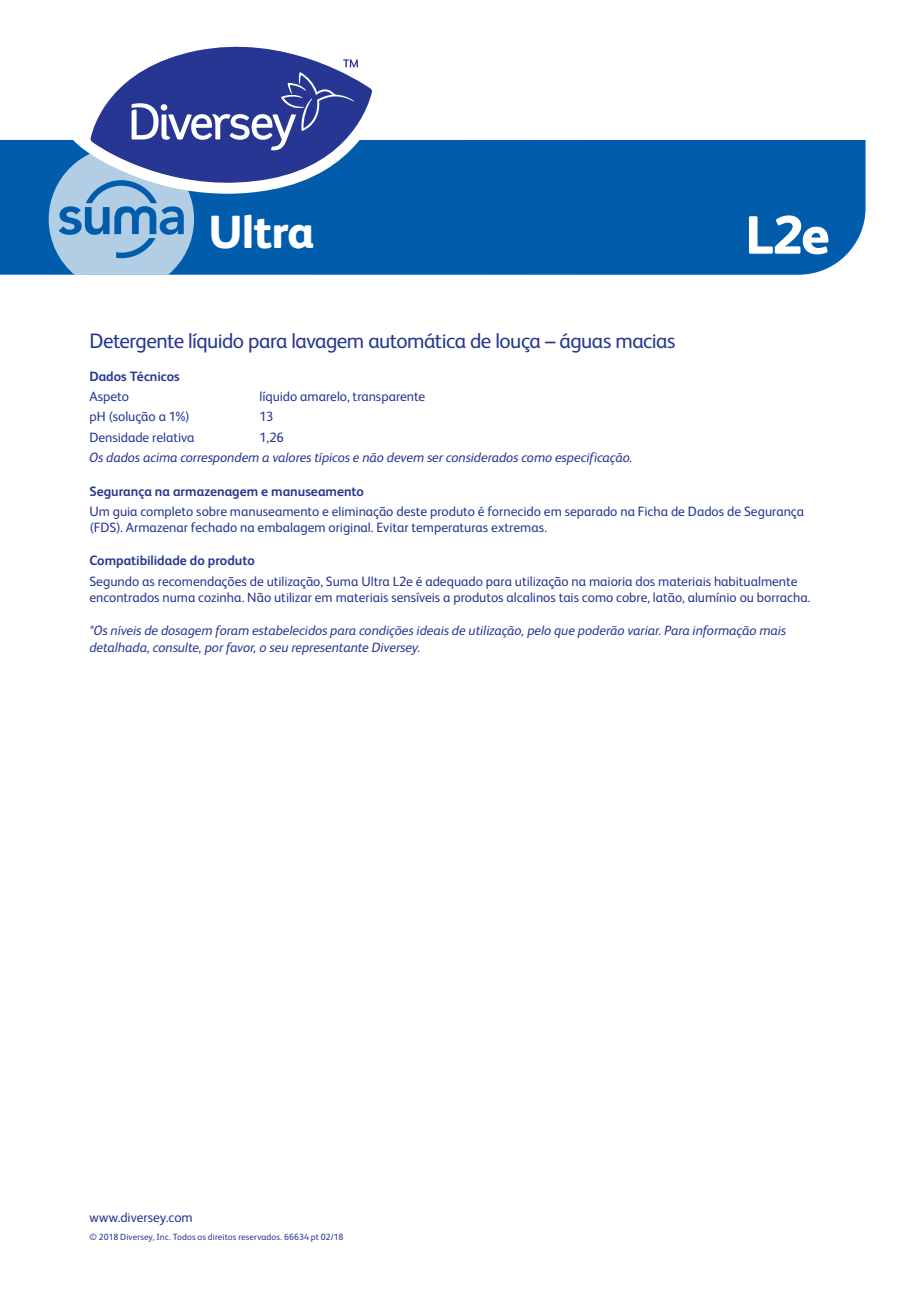
<style>
.page{position:relative;width:919px;height:1289px;background:#fff}
.page>*{position:absolute;margin:0;border:0;box-sizing:border-box;transform-origin:0 0}
.t1{font:800 54px "FS Albert Pro";color:#fff}
.t2{font:800 46.5px "FS Albert Pro";letter-spacing:-.02em;color:#fff}
.t3{font:21px "FS Albert Pro";letter-spacing:-.025em;color:#263692}
.t4{font:13.5px/16.2px "FS Albert Pro";color:#263692}
.t5{font:italic 13.5px/16.2px "FS Albert Pro";letter-spacing:-.005em;color:#263692}
.t6{font:700 13.5px "FS Albert Pro";color:#263692}
.t7{font:9px "FS Albert Pro";letter-spacing:.01em;color:#263692}
</style>
<div class="page">
<div style="left:0;top:140px;width:865px;height:135px;background:#015dab"></div>
<svg style="left:372px;top:140px;width:15px;height:54px"></svg>
<svg style="left:49px;top:46px;width:323px;height:229px"></svg>
<h2 class="t2" style="left:208px;top:195px;width:107px">Ultra</h2>
<h1 class="t1" style="left:745px;top:193px;width:86px">L2e</h1>
<h3 class="t3" style="left:89px;top:326px;width:588px">Detergente líquido para lavagem automática de louça – águas macias</h3>
<p class="t6" style="left:89px;top:366px;width:92px">Dados Técnicos</p>
<p class="t4" style="left:89px;top:387px;width:41px">Aspeto</p>
<p class="t4" style="left:259px;top:387px;width:167px">líquido amarelo, transparente</p>
<p class="t4" style="left:89px;top:407px;width:102px">pH (solução a 1%)</p>
<p class="t4" style="left:259px;top:407px;width:15px">13</p>
<p class="t4" style="left:89px;top:428px;width:107px">Densidade relativa</p>
<p class="t4" style="left:259px;top:428px;width:26px">1,26</p>
<p class="t5" style="left:89px;top:449px;width:544px">Os dados acima correspondem a valores típicos e não devem ser considerados como especificação.</p>
<p class="t6" style="left:89px;top:481px;width:276px">Segurança na armazenagem e manuseamento</p>
<p class="t4" style="left:89px;top:502px;width:716px">Um guia completo sobre manuseamento e eliminação deste produto é fornecido em separado na Ficha de Dados de Segurança (FDS). Armazenar fechado na embalagem original. Evitar temperaturas extremas.</p>
<p class="t6" style="left:89px;top:551px;width:167px">Compatibilidade do produto</p>
<p class="t4" style="left:89px;top:572px;width:722px">Segundo as recomendações de utilização, Suma Ultra L2e é adequado para utilização na maioria dos materiais habitualmente encontrados numa cozinha. Não utilizar em materiais sensíveis a produtos alcalinos tais como cobre, latão, alumínio ou borracha.</p>
<p class="t5" style="left:89px;top:622px;width:698px">*Os níveis de dosagem foram estabelecidos para condições ideais de utilização, pelo que poderão variar. Para informação mais detalhada, consulte, por favor, o seu representante Diversey.</p>
<p class="t4" style="left:89px;top:1208px;width:105px">www.diversey.com</p>
<p class="t7" style="left:89px;top:1230px;width:255px">© 2018 Diversey, Inc. Todos os direitos reservados. 66634 pt 02/18</p>
</div>
